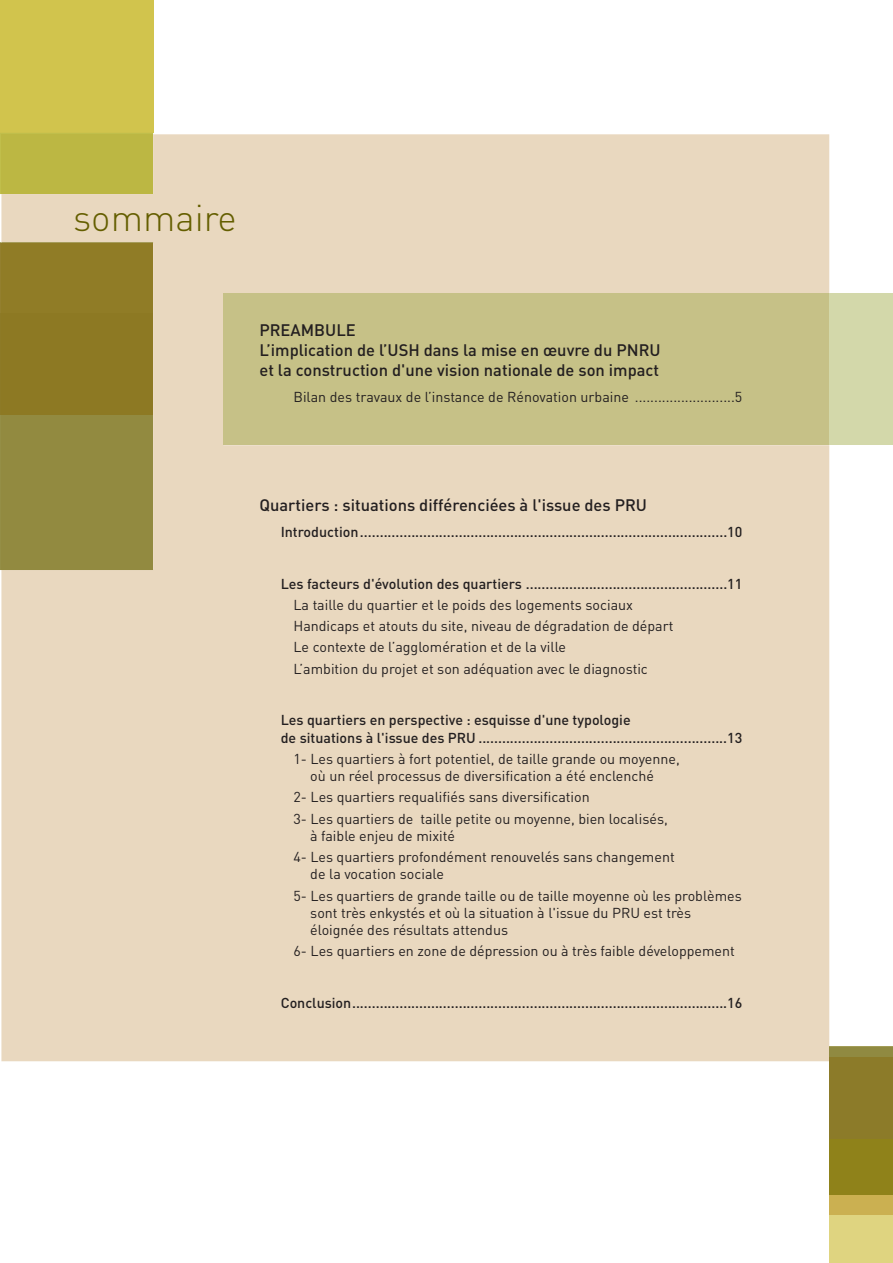
<style>
.page{position:relative;width:893px;height:1263px;background:#fff}
.page>*{position:absolute;margin:0;border:0;box-sizing:border-box;transform-origin:0 0}
.t1{font:300 36.9px "DIN";color:#645e00}
.t2{font:500 16.5px/19.8px "DIN";color:#231f20}
.t3{font:14.25px/21.3px "DIN";color:#231f20}
.t4{font:500 14.25px/17.1px "DIN";color:#231f20}
</style>
<div class="page">
<div style="left:1px;top:134px;width:828px;height:927px;background:#e9d8bf"></div>
<div style="left:0;top:0;width:153px;height:133px;background:#d1c44d"></div>
<svg style="left:0;top:133px;width:153px;height:61px"></svg>
<div style="left:1px;top:134px;width:152px;height:60px;background:#bcb743"></div>
<hr style="left:1px;top:570px;width:152px;height:1px;background:#9b9047">
<hr style="left:1px;top:242px;width:152px;height:1px;background:#9b9047">
<hr style="left:0;top:415px;width:1px;height:155px;background:#948e46">
<div style="left:1px;top:415px;width:152px;height:155px;background:#928a40"></div>
<hr style="left:0;top:243px;width:1px;height:70px;background:#937f2e">
<div style="left:1px;top:243px;width:152px;height:70px;background:#907c26"></div>
<hr style="left:0;top:313px;width:1px;height:102px;background:#8d7a26">
<div style="left:1px;top:313px;width:152px;height:102px;background:#8d7923"></div>
<div style="left:829px;top:1214px;width:63px;height:49px;background:#dfd480"></div>
<div style="left:829px;top:1195px;width:63px;height:19px;background:#cbb051"></div>
<div style="left:829px;top:1047px;width:63px;height:10px;background:#908a41"></div>
<hr style="left:829px;top:1139px;width:63px;height:1px;background:#968436">
<div style="left:829px;top:1057px;width:63px;height:82px;background:#8c7b29"></div>
<div style="left:829px;top:1140px;width:63px;height:55px;background:#8f821a"></div>
<div style="left:829px;top:293px;width:63px;height:152px;background:#d3d8aa"></div>
<div style="left:223px;top:293px;width:606px;height:152px;background:#c6c187"></div>
<h1 class="t1" style="left:73px;top:205px;width:165px">sommaire</h1>
<p class="t2" style="left:259px;top:322px;width:403px">PREAMBULE<br>L’implication de l’USH dans la mise en œuvre du PNRU et la construction d'une vision nationale de son impact</p>
<p class="t3" style="left:293px;top:388px;width:450px">Bilan des travaux de l’instance de Rénovation urbaine ..........................5</p>
<p class="t2" style="left:259px;top:497px;width:389px">Quartiers : situations différenciées à l'issue des PRU</p>
<p class="t4" style="left:281px;top:525px;width:463px">Introduction.............................................................................................10</p>
<p class="t4" style="left:281px;top:576px;width:463px">Les facteurs d'évolution des quartiers ...................................................11</p>
<p class="t3" style="left:293px;top:596px;width:381px">La taille du quartier et le poids des logements sociaux Handicaps et atouts du site, niveau de dégradation de départ Le contexte de l’agglomération et de la ville<br>L’ambition du projet et son adéquation avec le diagnostic</p>
<p class="t4" style="left:281px;top:713px;width:463px">Les quartiers en perspective : esquisse d'une typologie<br>de situations à l'issue des PRU ...............................................................13</p>
<p class="t3" style="left:310px;top:752px;width:371px;line-height:17.1px;text-indent:-17px">1- Les quartiers à fort potentiel, de taille grande ou moyenne, où un réel processus de diversification a été enclenché</p>
<p class="t3" style="left:293px;top:788px;width:376px">2- Les quartiers requalifiés sans diversification<br>3- Les quartiers de taille petite ou moyenne, bien localisés,</p>
<p class="t3" style="left:293px;top:827px;width:383px;text-indent:17px">à faible enjeu de mixité<br>4- Les quartiers profondément renouvelés sans changement</p>
<p class="t3" style="left:293px;top:865px;width:450px;text-indent:17px">de la vocation sociale<br>5- Les quartiers de grande taille ou de taille moyenne où les problèmes</p>
<p class="t3" style="left:310px;top:906px;width:382px;line-height:17.1px">sont très enkystés et où la situation à l'issue du PRU est très éloignée des résultats attendus</p>
<p class="t3" style="left:293px;top:942px;width:443px">6- Les quartiers en zone de dépression ou à très faible développement</p>
<p class="t4" style="left:281px;top:995px;width:463px">Conclusion...............................................................................................16</p>
</div>
